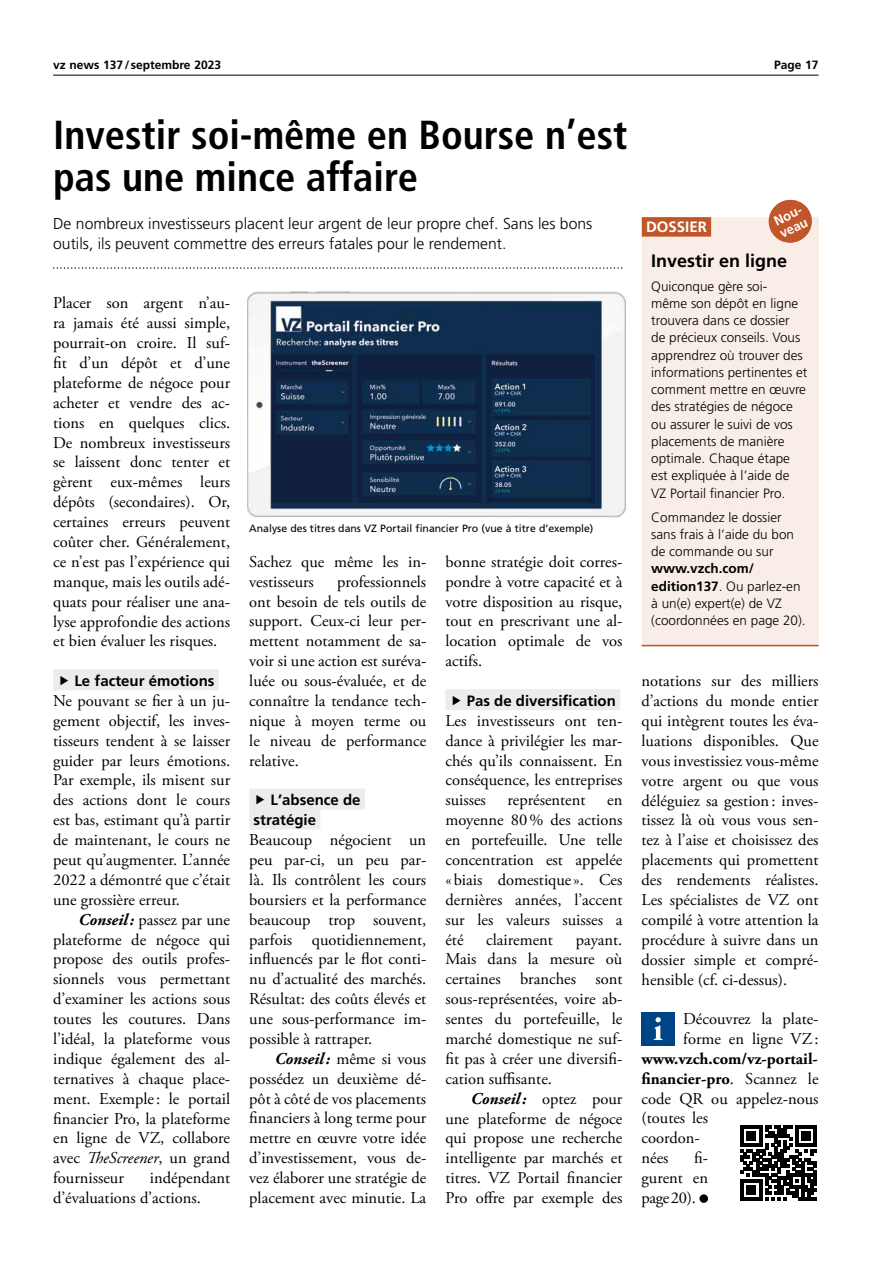
<style>
.page{position:relative;width:893px;height:1263px;background:#fff}
.page>*{position:absolute;margin:0;border:0;box-sizing:border-box;transform-origin:0 0}
.t1{font:700 condensed 40.5px/42px "Frutiger LT Std";color:#000}
.t2{font:700 18px "Frutiger LT Pro";color:#000}
.t3{font:16.5px/20px "Adobe Garamond Pro";color:#000;text-align:justify}
.t4{font:300 15.75px/20px "Frutiger LT Pro";color:#000}
.t5{font:700 15px/19.8px "Frutiger LT Pro";color:#000}
.t6{font:700 15px "Frutiger LT Pro";color:#fff}
.t7{font:300 13.5px/17.2px "Frutiger LT Pro";color:#000}
.t8{font:700 13.5px/13.5px "Frutiger LT";color:#fff;scale:.95 1}
.t9{font:700 12px "Frutiger LT Pro";color:#000}
.t10{font:10.5px "Frutiger LT Pro";color:#000}
.s1{font-weight:700;font-style:italic}
.s2{font-style:italic}
.s3{font-weight:700}
</style>
<div class="page">
<svg style="left:740px;top:1125px;width:77px;height:76px"></svg>
<svg style="left:741px;top:1125px;width:75px;height:75px"></svg>
<img style="left:247px;top:291px;width:379px;height:226px">
<hr style="left:53px;top:75px;width:766px;height:1px;background:#000">
<svg style="left:53px;top:267px;width:569px;height:2px"></svg>
<div style="left:53px;top:669px;width:166px;height:21px;background:#ececeb"></div>
<div style="left:249px;top:788px;width:116px;height:21px;background:#ececeb"></div>
<div style="left:249px;top:808px;width:71px;height:21px;background:#ececeb"></div>
<div style="left:445px;top:689px;width:175px;height:21px;background:#ececeb"></div>
<div style="left:642px;top:1012px;width:33px;height:33px;background:#048"></div>
<svg style="left:654px;top:1017px;width:8px;height:23px"></svg>
<div style="left:699px;top:1194px;width:9px;height:9px;background:#000;border-radius:50%"></div>
<div style="left:642px;top:217px;width:177px;height:429px;background:#f9eee7"></div>
<hr style="left:642px;top:645px;width:177px;height:1px;background:#c1562a">
<div style="left:642px;top:217px;width:69px;height:20px;background:#c1562a"></div>
<svg style="left:769px;top:200px;width:42px;height:43px"></svg>
<div style="left:769px;top:200px;width:43px;height:42px;background:#c1562a;border-radius:50%"></div>
<p class="t9" style="left:53px;top:57px;width:169px">vz news 137/ septembre 2023</p>
<p class="t9" style="left:774px;top:57px;width:46px">Page 17</p>
<h1 class="t1" style="left:53px;top:114px;width:576px">Investir soi-même en Bourse n’est pas une mince affaire</h1>
<p class="t4" style="left:53px;top:214px;width:541px">De nombreux investisseurs placent leur argent de leur propre chef. Sans les bons outils, ils peuvent commettre des erreurs fatales pour le rendement.</p>
<p class="t3" style="left:53px;top:294px;width:179px">Placer son argent n’au&shy;ra jamais été aussi simple, pourrait-on croire. Il suf&shy;fit d’un dépôt et d’une plateforme de négoce pour acheter et vendre des ac&shy;tions en quelques clics.<br>De nombreux investisseurs se laissent donc tenter et gèrent eux-mêmes leurs dépôts (secondaires). Or, certaines erreurs peuvent coûter cher. Généralement, ce n’est pas l’expérience qui manque, mais les outils adé&shy;quats pour réaliser une ana&shy;lyse approfondie des actions et bien évaluer les risques.</p>
<p class="t5" style="left:74px;top:671px;width:142px">Le facteur émotions</p>
<p class="t3" style="left:53px;top:691px;width:178px">Ne pouvant se fier à un ju&shy;gement objectif, les inves&shy;tisseurs tendent à se laisser guider par leurs émotions.<br>Par exemple, ils misent sur des actions dont le cours est bas, estimant qu’à partir de maintenant, le cours ne peut qu’augmenter. L’année 2022 a démontré que c’était une grossière erreur.</p>
<p class="t3" style="left:53px;top:910px;width:179px;text-indent:26px"><span class="s1">Conseil:</span> passez par une plateforme de négoce qui propose des outils profes&shy;sionnels vous permettant d’examiner les actions sous toutes les coutures. Dans l’idéal, la plateforme vous indique également des al&shy;ternatives à chaque place&shy;ment. Exemple: le portail financier Pro, la plateforme en ligne de VZ, collabore avec <span class="s2">TheScreener</span>, un grand fournisseur</p>
<p class="t3" style="left:53px;top:1168px;width:178px;text-indent:97px">indépendant d’évaluations d’actions.</p>
<p class="t10" style="left:249px;top:522px;width:346px">Analyse des titres dans VZ Portail financier Pro (vue à titre d’exemple)</p>
<p class="t3" style="left:249px;top:552px;width:179px">Sachez que même les in&shy;vestisseurs</p>
<p class="t3" style="left:249px;top:572px;width:179px;text-indent:88px">professionnels ont besoin de tels outils de support. Ceux-ci leur per&shy;mettent notamment de sa&shy;voir si une action est suréva&shy;luée ou sous-évaluée, et de connaître la tendance tech&shy;nique à moyen terme ou le niveau de performance relative.</p>
<p class="t5" style="left:254px;top:790px;width:109px;text-indent:17px">L’absence de stratégie</p>
<p class="t3" style="left:249px;top:830px;width:179px">Beaucoup négocient un peu par-ci, un peu par&shy;là. Ils contrôlent les cours boursiers et la performance beaucoup trop souvent, parfois quotidiennement, influencés par le flot conti&shy;nu d’actualité des marchés.<br>Résultat: des coûts élevés et une sous-performance im&shy;possible à rattraper.</p>
<p class="t3" style="left:249px;top:1049px;width:179px;text-indent:26px"><span class="s1">Conseil:</span> même si vous possédez un deuxième dé&shy;pôt à côté de vos placements financiers à long terme pour mettre en œuvre votre idée d’investissement, vous de&shy;vez élaborer une stratégie de placement avec minutie. La</p>
<p class="t3" style="left:445px;top:552px;width:179px">bonne stratégie doit corres&shy;pondre à votre capacité et à votre disposition au risque, tout en prescrivant une al&shy;location optimale de vos actifs.</p>
<p class="t5" style="left:467px;top:691px;width:151px">Pas de diversification</p>
<p class="t3" style="left:445px;top:711px;width:179px">Les investisseurs ont ten&shy;dance à privilégier les mar&shy;chés qu’ils connaissent. En conséquence, les entreprises suisses</p>
<p class="t3" style="left:508px;top:791px;width:79px">représentent</p>
<p class="t3" style="left:445px;top:791px;width:178px;text-indent:162px">en moyenne 80% des actions en portefeuille. Une telle concentration est appelée « biais domestique». Ces dernières années, l’accent sur les valeurs suisses a été</p>
<p class="t3" style="left:486px;top:930px;width:68px">clairement</p>
<p class="t3" style="left:445px;top:930px;width:179px;text-indent:130px">payant.<br>Mais dans la mesure où certaines branches sont sous-représentées, voire ab&shy;sentes du portefeuille, le marché domestique ne suf&shy;fit pas à créer une diversifi&shy;cation suffisante.</p>
<p class="t3" style="left:445px;top:1089px;width:178px;text-indent:26px"><span class="s1">Conseil:</span> optez pour une plateforme de négoce qui propose une recherche intelligente par marchés et titres. VZ Portail financier Pro offre par exemple des</p>
<p class="t6" style="left:646px;top:218px;width:62px">DOSSIER</p>
<p class="t8" style="left:772px;top:215px;width:35px;rotate:-25deg">Nou&shy;veau</p>
<p class="t2" style="left:651px;top:250px;width:138px">Investir en ligne</p>
<p class="t7" style="left:651px;top:277px;width:158px">Quiconque gère soi-<br>même son dépôt en ligne trouvera dans ce dossier de précieux conseils. Vous apprendrez où trouver des informations pertinentes et comment mettre en œuvre des stratégies de négoce ou assurer le suivi de vos placements de manière optimale. Chaque étape est expliquée à l’aide de<br>VZ Portail financier Pro.</p>
<p class="t7" style="left:651px;top:508px;width:144px">Commandez le dossier sans frais à l’aide du bon de commande ou sur</p>
<p class="t7" style="left:651px;top:560px;width:156px"><span class="s3">www.vzch.com/ edition137</span>. Ou parlez-en à un(e) expert(e) de VZ (coordonnées en page 20).</p>
<p class="t3" style="left:642px;top:672px;width:179px">notations sur des milliers d’actions du monde entier qui intègrent toutes les éva&shy;luations disponibles. Que vous investissiez vous-même votre argent ou que vous déléguiez sa gestion: inves&shy;tissez là où vous vous sen&shy;tez à l’aise et choisissez des placements qui promettent des rendements réalistes.<br>Les spécialistes de VZ ont compilé à votre attention la procédure à suivre dans un dossier simple et compré&shy;hensible (cf. ci-dessus).</p>
<p class="t3" style="left:683px;top:1009px;width:137px">Découvrez la plate&shy;forme en ligne VZ:</p>
<p class="t3" style="left:642px;top:1049px;width:178px;text-align:left"><span class="s3">www.vzch.com/vz-portail&shy;financier-pro</span>. Scannez le code QR ou appelez-nous (toutes les<br>coordon-<br>nées</p>
<p class="t3" style="left:642px;top:1148px;width:68px;text-indent:53px">fi&shy;gurent en page20).</p>
</div>
